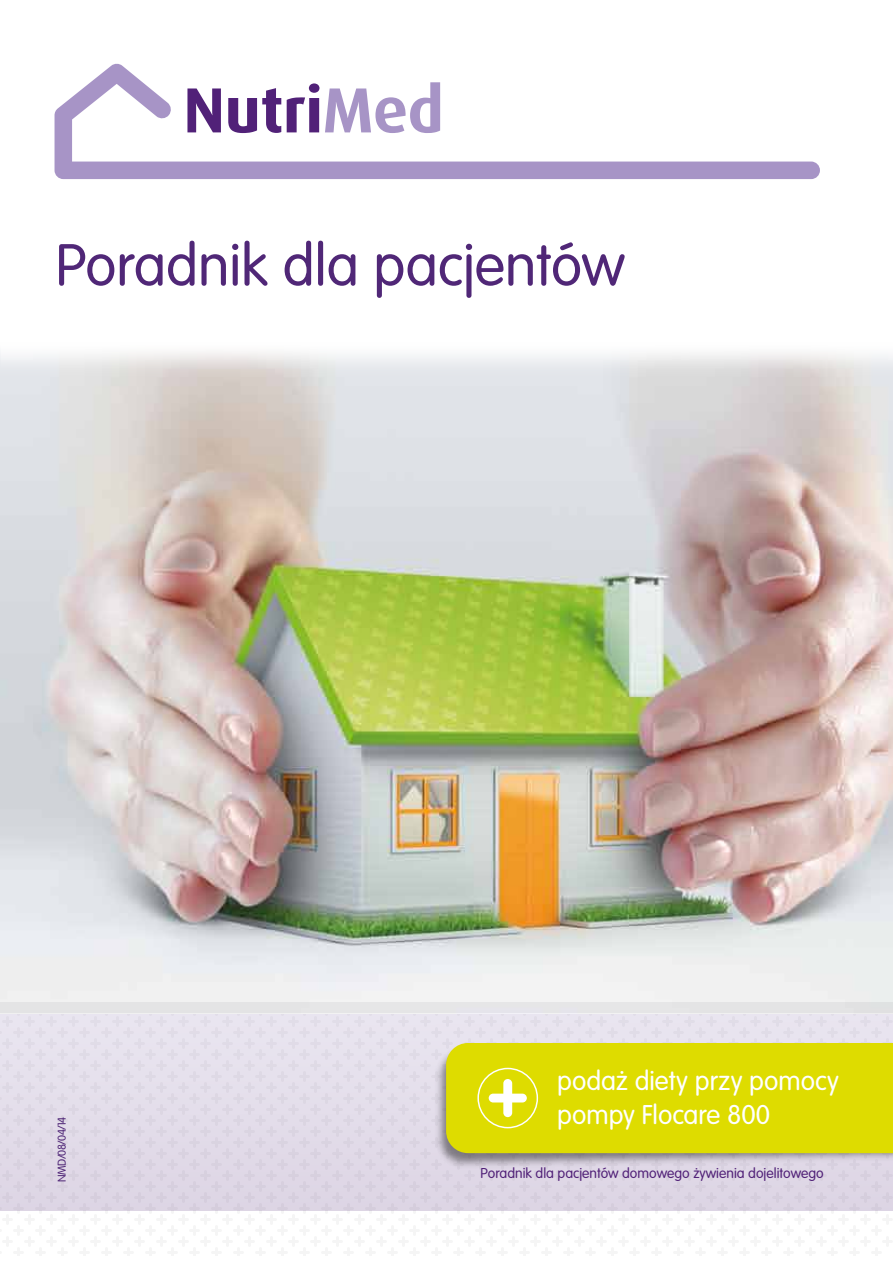
<style>
.page{position:relative;width:893px;height:1263px;background:#fff}
.page>*{position:absolute;margin:0;border:0;box-sizing:border-box;transform-origin:0 0}
.t1{font:300 61.8px "VAG Rundschrift D";color:#502777}
.t2{font:300 28.5px/35px "VAG Rundschrift D";color:#fff}
.t3{font:300 15px "VAG Rundschrift D";color:#512178}
.t4{font:300 12px "VAG Rundschrift D";letter-spacing:-.05em;color:#502777}
</style>
<div class="page">
<div style="left:0;top:1010px;width:893px;height:201px;background:#e2dce9"></div>
<img style="left:0;top:382px;width:893px;height:620px">
<svg style="left:0;top:353px;width:893px;height:29px;background:#deddde"></svg>
<div style="left:0;top:1002px;width:893px;height:11px;background:#e4e4e5"></div>
<svg style="left:1px;top:352px;width:892px;height:17px"></svg>
<svg style="left:55px;top:63px;width:765px;height:116px"></svg>
<img style="left:388px;top:996px;width:505px;height:215px">
<div style="left:446px;top:1043px;width:447px;height:110px;background:#dedc00"></div>
<svg style="left:477px;top:1068px;width:61px;height:60px;background:#e1df18"></svg>
<div style="left:489px;top:1093px;width:38px;height:9px;background:#fff;border-radius:4px"></div>
<div style="left:503px;top:1079px;width:9px;height:38px;background:#fff;border-radius:4px"></div>
<h1 class="t1" style="left:56px;top:231px;width:570px">Poradnik dla pacjentów</h1>
<p class="t4" style="left:55px;top:1182px;width:67px;rotate:-90deg">NMD/08/04/14</p>
<h2 class="t2" style="left:557px;top:1063px;width:283px">podaż diety przy pomocy pompy Flocare 800</h2>
<p class="t3" style="left:481px;top:1165px;width:345px">Poradnik dla pacjentów domowego żywienia dojelitowego</p>
</div>
